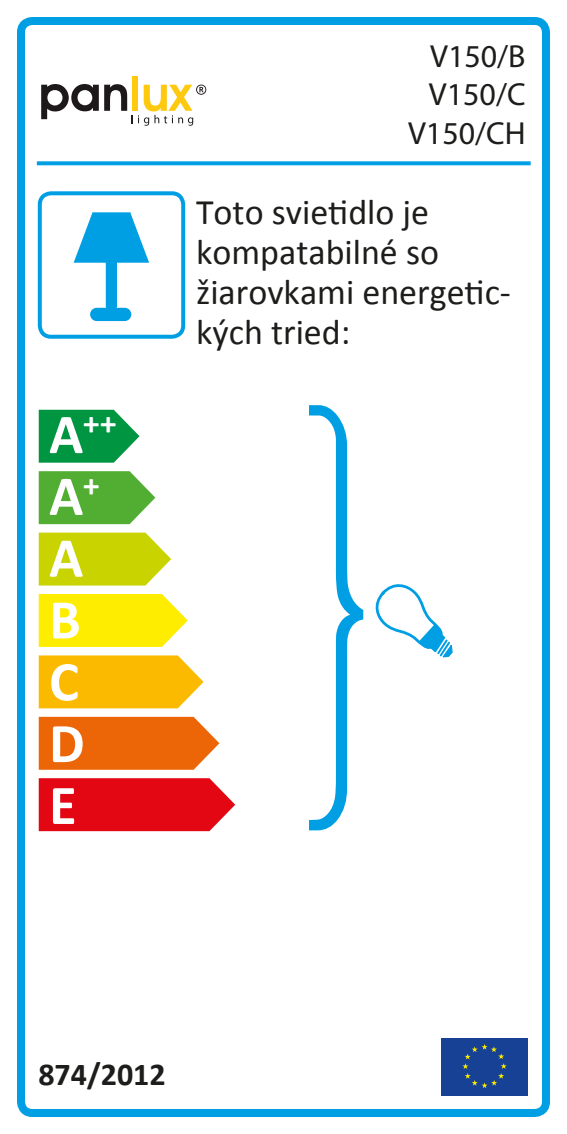
<style>
.page{position:relative;width:567px;height:1134px;background:#fff}
.page>*{position:absolute;margin:0;border:0;box-sizing:border-box;transform-origin:0 0}
.t1{font:700 56.4px/62px "Calibri";color:#fff}
.t2{font:36px/40px "Calibri";color:#1d1d1b}
.t3{font:700 32.8px "Calibri";color:#fff}
.t4{font:32px/38.4px "Myriad Pro";color:#1d1d1b;text-align:right}
.t5{font:700 32px "Calibri";color:#1d1d1b}
.s1{font-size:56.4px}
</style>
<div class="page">
<div style="left:132px;top:76px;width:6px;height:35px;background:#fec90e"></div>
<svg style="left:41px;top:84px;width:165px;height:42px"></svg>
<div style="left:17px;top:17px;width:533px;height:1100px;border:8px solid #009fe3;border-radius:11px"></div>
<svg style="left:37px;top:161px;width:494px;height:4px;background:#14a6e5"></svg>
<div style="left:38px;top:191px;width:147px;height:148px;border:4px solid #009fe3;border-radius:11px"></div>
<svg style="left:39px;top:533px;width:132px;height:52px;background:#cdd718"></svg>
<svg style="left:39px;top:471px;width:116px;height:53px;background:#65b648"></svg>
<svg style="left:39px;top:410px;width:101px;height:53px;background:#22a45a"></svg>
<svg style="left:39px;top:594px;width:149px;height:53px;background:#ffee16"></svg>
<svg style="left:39px;top:655px;width:165px;height:53px;background:#fbc016"></svg>
<svg style="left:39px;top:717px;width:180px;height:53px;background:#ed7019"></svg>
<svg style="left:39px;top:778px;width:196px;height:53px;background:#e41622"></svg>
<div style="left:441px;top:1037px;width:87px;height:58px;background:#164194"></div>
<svg style="left:462px;top:1044px;width:45px;height:44px"></svg>
<svg style="left:309px;top:405px;width:144px;height:425px"></svg>
<svg style="left:74px;top:212px;width:75px;height:102px"></svg>
<div style="left:90px;top:308px;width:41px;height:13px;background:#009fe3;border-radius:7px"></div>
<p class="t3" style="left:49px;top:402px;width:69px"><span class="s1">A</span>++</p>
<h1 class="t1" style="left:49px;top:465px;width:52px">A<sup>+<br></sup>A<br>B<br>C<br>D<br>E</h1>
<p class="t4" style="left:408px;top:37px;width:119px">V150/B<br>V150/C<br>V150/CH</p>
<p class="t2" style="left:196px;top:192px;width:316px">Toto svietidlo je kompatabilné so žiarovkami energetic&shy;kých tried:</p>
<p class="t5" style="left:38px;top:1054px;width:129px">874/2012</p>
</div>
